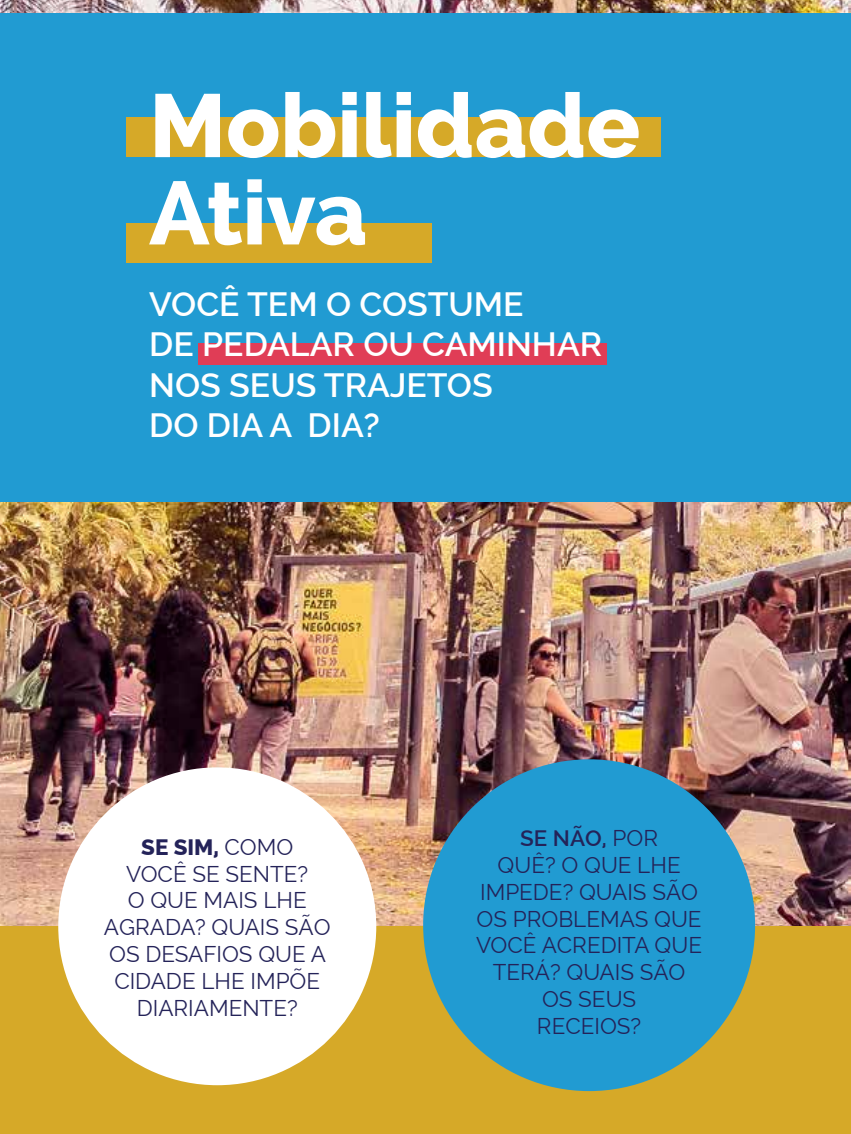
<style>
.page{position:relative;width:851px;height:1134px;background:#fff}
.page>*{position:absolute;margin:0;border:0;box-sizing:border-box;transform-origin:0 0}
.t1{font:800 89.2px/87.2px "Raleway";color:#fff}
.t2{font:600 33.8px/40.4px "Raleway";color:#fff}
.t3{font:22.4px/26.8px "Raleway";color:#242359;text-align:center}
.s1{font-weight:800}
.s2{font-weight:600}
</style>
<div class="page">
<img style="left:0;top:0;width:850px;height:926px">
<div style="left:0;top:13px;width:850px;height:488px;background:#219bd2"></div>
<div style="left:0;top:926px;width:850px;height:208px;background:#d6a928"></div>
<div style="left:423px;top:759px;width:332px;height:332px;background:#219bd2;border-radius:50%"></div>
<div style="left:198px;top:343px;width:409px;height:21px;background:#e03d56"></div>
<div style="left:58px;top:767px;width:318px;height:318px;background:#fff;border-radius:50%"></div>
<div style="left:126px;top:118px;width:534px;height:39px;background:#d6a928"></div>
<div style="left:126px;top:223px;width:305px;height:40px;background:#d6a928"></div>
<h1 class="t1" style="left:149px;top:83px;width:492px">Mobilidade<br>Ativa</h1>
<h2 class="t2" style="left:149px;top:284px;width:454px">VOCÊ TEM O COSTUME<br>DE PEDALAR OU CAMINHAR<br>NOS SEUS TRAJETOS<br>DO DIA A DIA?</h2>
<p class="t3" style="left:104px;top:833px;width:228px"><span class="s1">SE SIM,</span> COMO<br>VOCÊ SE SENTE?<br>O QUE MAIS LHE<br>AGRADA? QUAIS SÃO<br>OS DESAFIOS QUE A<br>CIDADE LHE IMPÕE<br>DIARIAMENTE?</p>
<p class="t3" style="left:476px;top:825px;width:227px"><span class="s2">SE NÃO,</span> POR<br>QUÊ? O QUE LHE<br>IMPEDE? QUAIS SÃO<br>OS PROBLEMAS QUE<br>VOCÊ ACREDITA QUE<br>TERÁ? QUAIS SÃO<br>OS SEUS<br>RECEIOS?</p>
</div>
